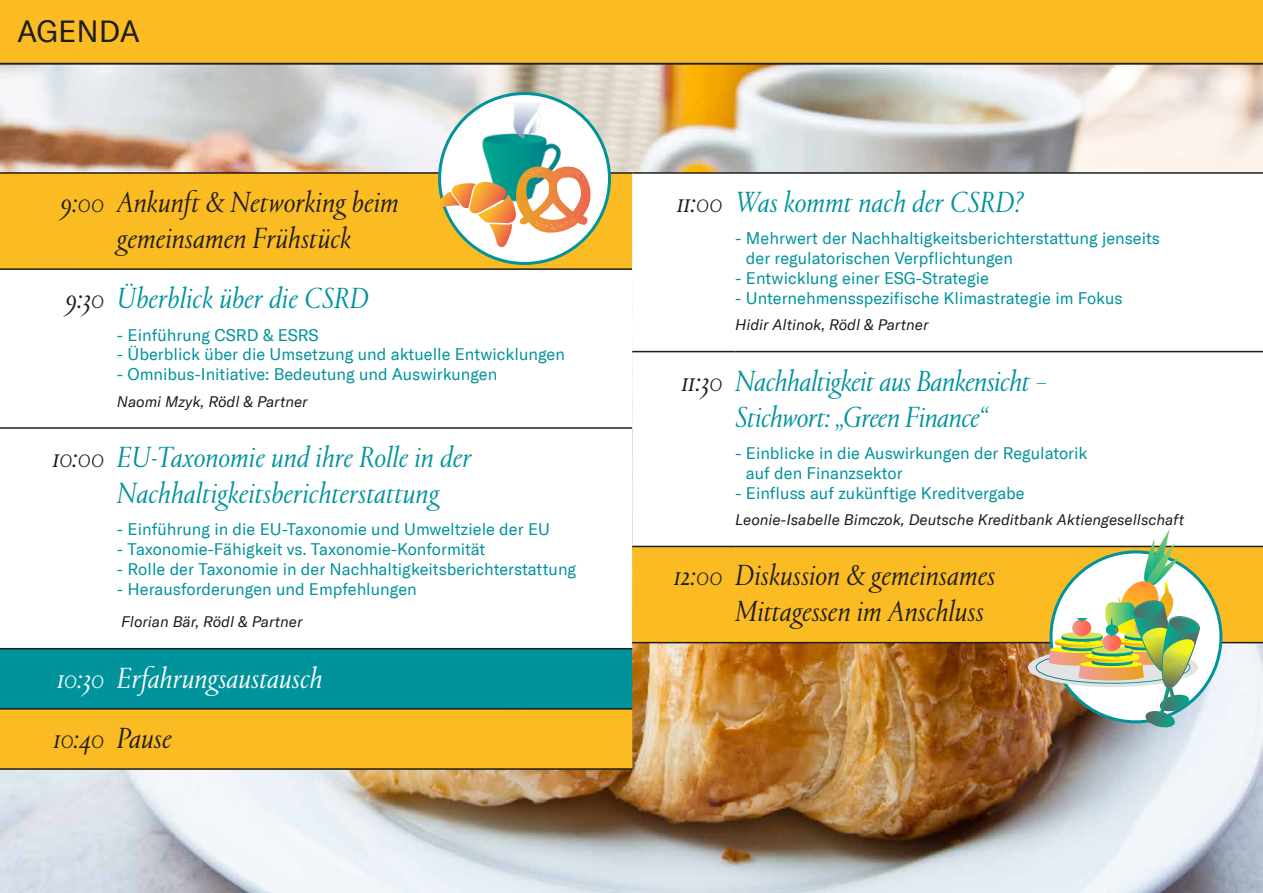
<style>
.page{position:relative;width:1263px;height:893px;background:#fff}
.page>*{position:absolute;margin:0;border:0;box-sizing:border-box;transform-origin:0 0}
.t1{font:italic 300 30px/36px "Portrait TT";color:#00939c}
.t2{font:italic 300 30px/36px "Portrait TT";color:#1d1d1b;text-align:center}
.t3{font:italic 300 30px/36px "Portrait TT";letter-spacing:-.02em;color:#00939c;text-align:center}
.t4{font:italic 300 30px "Portrait TT";color:#fff}
.t5{font:30px "GT America";color:#1d1d1b}
.t6{font:16.5px/19.8px "GT America";color:#00939c}
.t7{font:italic 15px "GT America";color:#1d1d1b}
.s1{color:#1d1d1b}
</style>
<div class="page">
<img style="left:0;top:65px;width:1263px;height:828px">
<div style="left:0;top:0;width:1263px;height:63px;background:#fbbb22"></div>
<hr style="left:0;top:63px;width:1263px;height:2px;background:#1d1d1b">
<div style="left:0;top:174px;width:632px;height:594px;background:#fbbb22"></div>
<svg style="left:0;top:270px;width:632px;height:378px"></svg>
<div style="left:0;top:649px;width:632px;height:59px;background:#00939c"></div>
<hr style="left:0;top:268px;width:117px;height:2px;background:#1d1d1b">
<hr style="left:117px;top:268px;width:515px;height:2px;background:#1d1d1b">
<hr style="left:0;top:427px;width:117px;height:2px;background:#1d1d1b">
<hr style="left:117px;top:427px;width:515px;height:2px;background:#1d1d1b">
<hr style="left:0;top:648px;width:117px;height:1px;background:#1d1d1b">
<hr style="left:117px;top:648px;width:515px;height:1px;background:#1d1d1b">
<hr style="left:0;top:708px;width:117px;height:2px;background:#1d1d1b">
<hr style="left:117px;top:708px;width:515px;height:2px;background:#1d1d1b">
<hr style="left:0;top:768px;width:117px;height:2px;background:#1d1d1b">
<hr style="left:117px;top:768px;width:515px;height:2px;background:#1d1d1b">
<hr style="left:0;top:172px;width:117px;height:2px;background:#1d1d1b">
<hr style="left:117px;top:172px;width:515px;height:2px;background:#1d1d1b">
<svg style="left:632px;top:174px;width:631px;height:372px"></svg>
<div style="left:632px;top:547px;width:631px;height:95px;background:#fbbb22"></div>
<hr style="left:632px;top:351px;width:103px;height:1px;background:#1d1d1b">
<hr style="left:735px;top:351px;width:528px;height:1px;background:#1d1d1b">
<hr style="left:632px;top:546px;width:103px;height:1px;background:#1d1d1b">
<hr style="left:735px;top:546px;width:528px;height:1px;background:#1d1d1b">
<hr style="left:632px;top:642px;width:103px;height:1px;background:#1d1d1b">
<hr style="left:735px;top:642px;width:528px;height:1px;background:#1d1d1b">
<hr style="left:632px;top:172px;width:103px;height:2px;background:#1d1d1b">
<hr style="left:735px;top:172px;width:528px;height:2px;background:#1d1d1b">
<div style="left:440px;top:94px;width:169px;height:169px;background:#fff;border-radius:50%"></div>
<img style="left:459px;top:102px;width:105px;height:64px">
<svg style="left:437px;top:166px;width:155px;height:81px"></svg>
<div style="left:1051px;top:552px;width:170px;height:170px;background:#fff;border-radius:50%"></div>
<svg style="left:1028px;top:648px;width:170px;height:39px"></svg>
<svg style="left:1036px;top:651px;width:154px;height:32px"></svg>
<img style="left:1048px;top:529px;width:153px;height:200px">
<h1 class="t5" style="left:17px;top:14px;width:124px">AGENDA</h1>
<h1 class="t2" style="left:61px;top:184px;width:340px">9:00 Ankunft &amp; Networking beim gemeinsamen Frühstück</h1>
<h1 class="t1" style="left:65px;top:280px;width:305px"><span class="s1">9:30</span> Überblick über die CSRD</h1>
<p class="t6" style="left:117px;top:325px;width:203px">- Einführung CSRD &amp; ESRS</p>
<p class="t6" style="left:117px;top:345px;width:450px">- Überblick über die Umsetzung und aktuelle Entwicklungen</p>
<p class="t6" style="left:117px;top:364px;width:382px">- Omnibus-Initiative: Bedeutung und Auswirkungen</p>
<p class="t7" style="left:117px;top:393px;width:192px">Naomi Mzyk, Rödl &amp; Partner</p>
<h1 class="t1" style="left:117px;top:439px;width:356px;text-indent:-64px"><span class="s1">10:00</span> EU-Taxonomie und ihre Rolle in der<br>Nachhaltigkeitsberichterstattung</h1>
<p class="t6" style="left:117px;top:520px;width:434px">- Einführung in die EU-Taxonomie und Umweltziele der EU</p>
<p class="t6" style="left:117px;top:540px;width:370px">- Taxonomie-Fähigkeit vs. Taxonomie-Konformität</p>
<p class="t6" style="left:117px;top:559px;width:461px">- Rolle der Taxonomie in der Nachhaltigkeitsberichterstattung</p>
<p class="t6" style="left:117px;top:579px;width:301px">- Herausforderungen und Empfehlungen</p>
<p class="t7" style="left:121px;top:613px;width:183px">Florian Bär, Rödl &amp; Partner</p>
<h1 class="t4" style="left:58px;top:658px;width:267px">10:30 Erfahrungsaustausch</h1>
<h1 class="t2" style="left:54px;top:719px;width:119px">10:40 Pause</h1>
<h1 class="t1" style="left:677px;top:184px;width:347px"><span class="s1">11:00</span> Was kommt nach der CSRD?</h1>
<p class="t6" style="left:746px;top:229px;width:416px;text-indent:-11px">- Mehrwert der Nachhaltigkeitsberichterstattung jenseits der regulatorischen Verpflichtungen</p>
<p class="t6" style="left:735px;top:268px;width:255px">- Entwicklung einer ESG-Strategie</p>
<p class="t6" style="left:735px;top:288px;width:389px">- Unternehmensspezifische Klimastrategie im Fokus</p>
<p class="t7" style="left:735px;top:316px;width:195px">Hidir Altinok, Rödl &amp; Partner</p>
<h1 class="t3" style="left:682px;top:362px;width:367px"><span class="s1">11:30</span> Nachhaltigkeit aus Bankensicht –<br>Stichwort: „Green Finance“</h1>
<p class="t6" style="left:746px;top:443px;width:343px;text-indent:-11px">- Einblicke in die Auswirkungen der Regulatorik auf den Finanzsektor</p>
<p class="t6" style="left:735px;top:483px;width:291px">- Einfluss auf zukünftige Kreditvergabe</p>
<p class="t7" style="left:735px;top:511px;width:450px">Leonie-Isabelle Bimczok, Deutsche Kreditbank Aktiengesellschaft</p>
<h1 class="t2" style="left:735px;top:557px;width:262px;text-align:left;text-indent:-61px">12:00 Diskussion &amp; gemeinsames<br>Mittagessen im Anschluss</h1>
</div>
